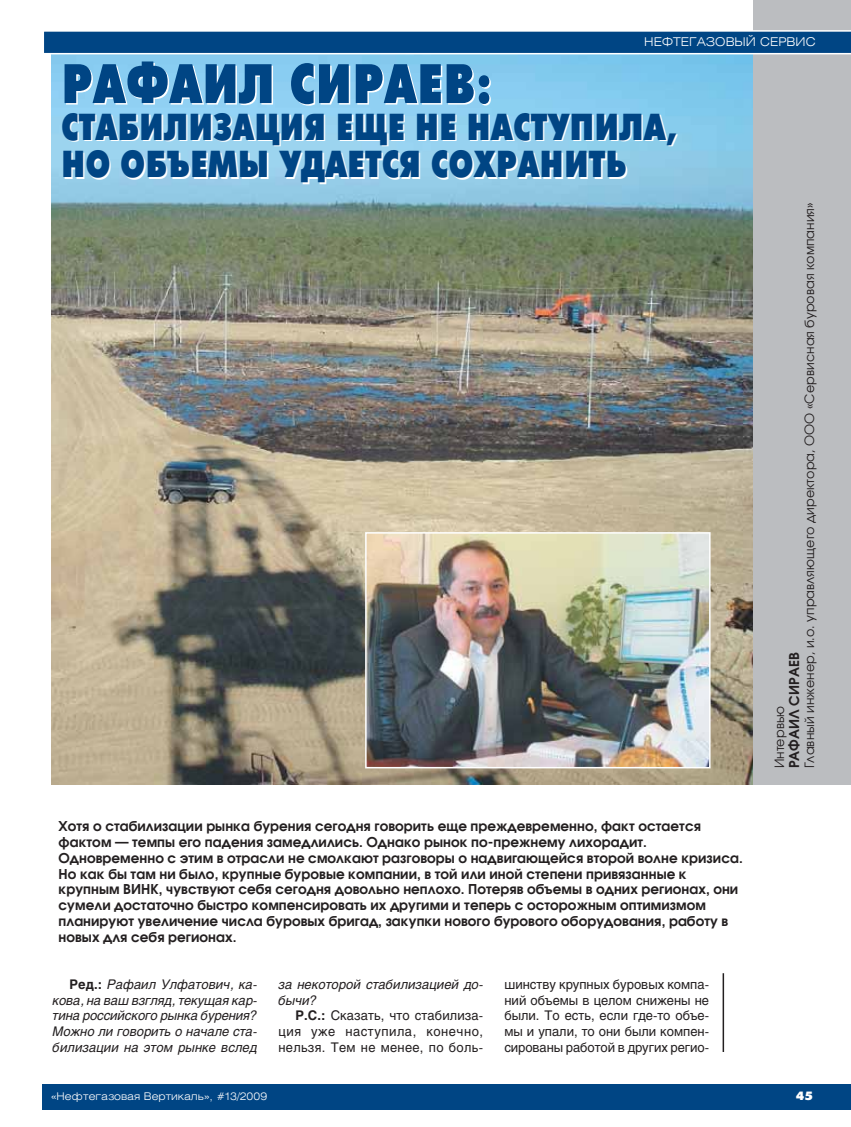
<style>
.page{position:relative;width:851px;height:1127px;background:#fff}
.page>*{position:absolute;margin:0;border:0;box-sizing:border-box;transform-origin:0 0}
.t1{font:700 55.5px "Futura Futuris X Cond C";color:#004584}
.t2{font:700 37.5px/37.5px "Futura Futuris X Cond C";color:#004584}
.t3{font:600 13.5px/15.8px "Avant Garde Gothic C";letter-spacing:.005em;color:#231f20}
.t4{font:13.2px/15.8px "Helios";letter-spacing:.005em;color:#231f20;text-align:justify}
.t5{font:italic 13.2px/15.8px "Helios";color:#231f20;text-align:justify}
.t6{font:13.2px "Helios";letter-spacing:.04em;color:#231f20}
.t7{font:12.75px "Avant Garde Gothic C";letter-spacing:.005em;color:#231f20}
.t8{font:300 12px "Helios Ext";color:#fff}
.t9{font:12px "Futura Futuris XC";color:#fff}
.t10{font:300 10.5px "Helios Ext";color:#fff}
.s1{font-weight:700;font-style:normal}
.s2{font-weight:700}
</style>
<div class="page">
<img style="left:51px;top:54px;width:702px;height:730px">
<div style="left:43px;top:1084px;width:807px;height:26px;background:#004584"></div>
<div style="left:753px;top:0;width:97px;height:784px;background:#bbbdc0"></div>
<hr style="left:722px;top:973px;width:2px;height:79px;background:#231f20">
<img style="left:368px;top:535px;width:339px;height:230px">
<div style="left:365px;top:532px;width:345px;height:236px;border:2px solid #fff"></div>
<svg style="left:44px;top:30px;width:806px;height:24px;background:#1d5a91"></svg>
<p class="t8" style="left:644px;top:37px;width:173px">НЕФТЕГАЗОВЫЙ СЕРВИС</p>
<p class="t1" style="left:61px;top:62px;width:433px">РАФАИЛ СИРАЕВ:</p>
<p class="t2" style="left:61px;top:111px;width:618px">СТАБИЛИЗАЦИЯ ЕЩЕ НЕ НАСТУПИЛА,<br>НО ОБЪЕМЫ УДАЕТСЯ СОХРАНИТЬ</p>
<p class="t3" style="left:59px;top:820px;width:685px">Хотя о стабилизации рынка бурения сегодня говорить еще преждевременно, факт остается фактом — темпы его падения замедлились. Однако рынок по-прежнему лихорадит.<br>Одновременно с этим в отрасли не смолкают разговоры о надвигающейся второй волне кризиса.<br>Но как бы там ни было, крупные буровые компании, в той или иной степени привязанные к крупным ВИНК, чувствуют себя сегодня довольно неплохо. Потеряв объемы в одних регионах, они сумели достаточно быстро компенсировать их другими и теперь с осторожным оптимизмом планируют увеличение числа буровых бригад, закупки нового бурового оборудования, работу в новых для себя регионах.</p>
<p class="t5" style="left:53px;top:978px;width:206px;text-indent:17px"><span class="s1">Ред.:</span> Рафаил Улфатович, ка&shy;кова, на ваш взгляд, текущая кар&shy;тина российского рынка бурения?<br>Можно ли говорить о начале ста&shy;билизации на этом рынке вслед</p>
<p class="t5" style="left:278px;top:978px;width:206px">за некоторой стабилизацией до-</p>
<p class="t5" style="left:278px;top:993px;width:40px">бычи?</p>
<p class="t4" style="left:295px;top:1009px;width:189px"><span class="s2">Р.С.:</span> Сказать, что стабилиза-</p>
<p class="t6" style="left:278px;top:1026px;width:206px">ция уже наступила, конечно,</p>
<p class="t4" style="left:278px;top:1041px;width:206px">нельзя. Тем не менее, по боль-</p>
<p class="t10" style="left:51px;top:1092px;width:217px">«Нефтегазовая Вертикаль», #13/2009</p>
<p class="t4" style="left:504px;top:978px;width:206px">шинству крупных буровых компа&shy;ний объемы в целом снижены не были. То есть, если где-то объе&shy;мы и упали, то они были компен&shy;сированы работой в других регио-</p>
<p class="t7" style="left:803px;top:768px;width:567px;rotate:-90deg">Главный инженер, и.о. управляющего директора, ООО «Сервисная буровая компания»</p>
<p class="t3" style="left:787px;top:768px;width:118px;rotate:-90deg">РАФАИЛ СИРАЕВ</p>
<p class="t7" style="left:773px;top:768px;width:64px;rotate:-90deg">Интервью</p>
<p class="t9" style="left:796px;top:1091px;width:18px">45</p>
</div>
